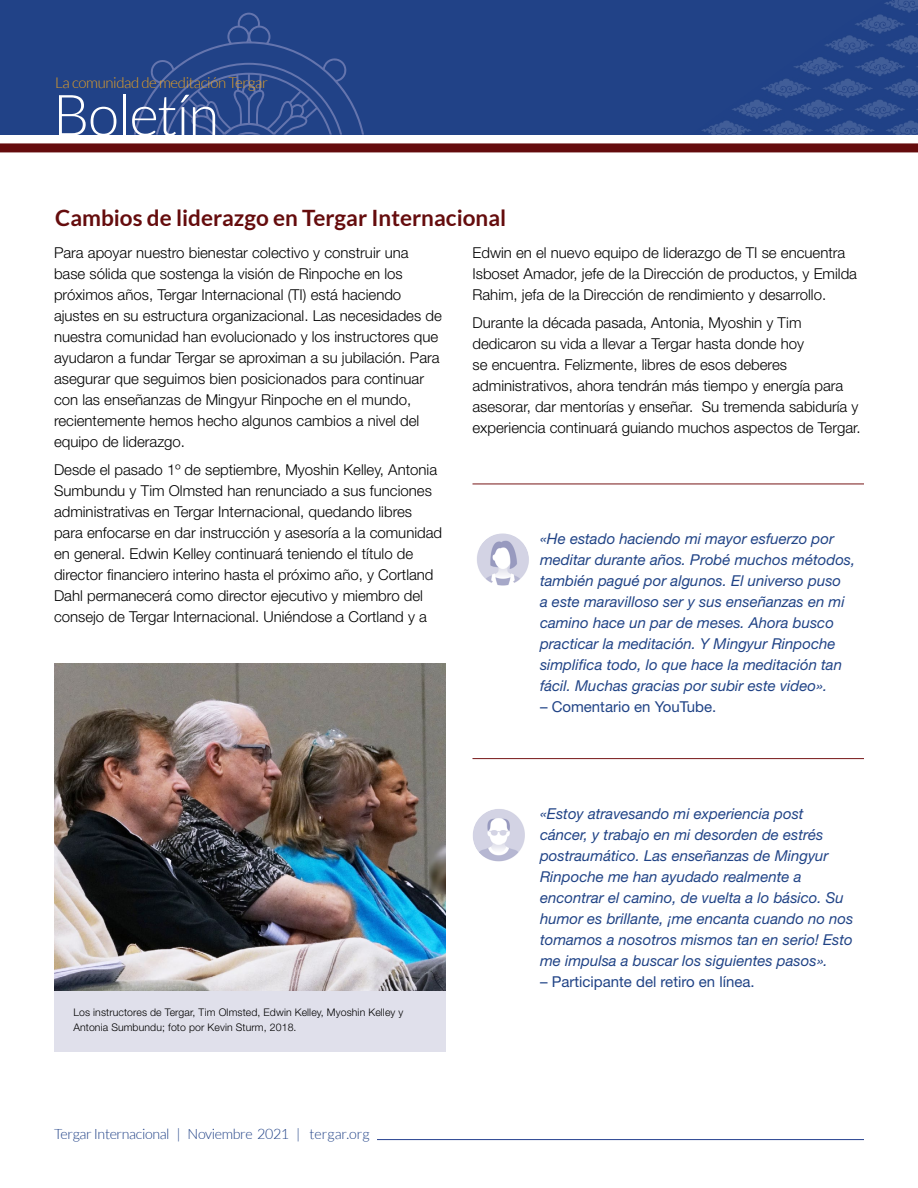
<style>
.page{position:relative;width:918px;height:1188px;background:#fff}
.page>*{position:absolute;margin:0;border:0;box-sizing:border-box;transform-origin:0 0}
.t1{font:300 57px "Lato";letter-spacing:-.025em;color:#fff}
.t2{font:700 22.5px "Lato";color:#650c0d}
.t3{font:300 15px/21px "Helvetica Neue LT Std";color:#000}
.t4{font:italic 15px/21px "Helvetica Neue LT Std";color:#204386}
.t5{font:15px "Helvetica Neue LT Std";color:#204386}
.t6{font:300 15px "Lato";letter-spacing:-.025em;color:#e4a025}
.t7{font:300 14.25px "Lato";letter-spacing:-.025em;color:#214287}
.t8{font:300 10.5px/15px "Helvetica Neue LT Std";letter-spacing:.01em;color:#000}
</style>
<div class="page">
<div style="left:0;top:0;width:918px;height:135px;background:#214287"></div>
<hr style="left:377px;top:1139px;width:487px;height:1px;background:#25408f">
<img style="left:54px;top:663px;width:391px;height:328px">
<div style="left:54px;top:991px;width:392px;height:61px;background:#e0e0eb"></div>
<img style="left:476px;top:533px;width:53px;height:54px;border-radius:27px">
<hr style="left:472px;top:484px;width:392px;height:1px;background:#761617">
<hr style="left:472px;top:758px;width:392px;height:1px;background:#761617">
<img style="left:473px;top:809px;width:54px;height:54px;border-radius:27px">
<img style="left:711px;top:0;width:207px;height:135px">
<svg style="left:702px;top:0;width:182px;height:134px"></svg>
<svg style="left:134px;top:13px;width:230px;height:122px"></svg>
<div style="left:0;top:143px;width:918px;height:9px;background:#650c0d"></div>
<p class="t6" style="left:55px;top:75px;width:214px">La comunidad de meditación Tergar</p>
<h1 class="t1" style="left:53px;top:85px;width:168px">Boletín</h1>
<h2 class="t2" style="left:55px;top:205px;width:452px">Cambios de liderazgo en Tergar Internacional</h2>
<p class="t3" style="left:54px;top:242px;width:389px">Para apoyar nuestro bienestar colectivo y construir una base sólida que sostenga la visión de Rinpoche en los próximos años, Tergar Internacional (TI) está haciendo ajustes en su estructura organizacional. Las necesidades de nuestra comunidad han evolucionado y los instructores que ayudaron a fundar Tergar se aproximan a su jubilación. Para asegurar que seguimos bien posicionados para continuar con las enseñanzas de Mingyur Rinpoche en el mundo, recientemente hemos hecho algunos cambios a nivel del equipo de liderazgo.</p>
<p class="t3" style="left:54px;top:459px;width:390px">Desde el pasado 1º de septiembre, Myoshin Kelley, Antonia Sumbundu y Tim Olmsted han renunciado a sus funciones administrativas en Tergar Internacional, quedando libres para enfocarse en dar instrucción y asesoría a la comunidad en general. Edwin Kelley continuará teniendo el título de director financiero interino hasta el próximo año, y Cortland Dahl permanecerá como director ejecutivo y miembro del consejo de Tergar Internacional. Uniéndose a Cortland y a</p>
<p class="t3" style="left:472px;top:242px;width:386px">Edwin en el nuevo equipo de liderazgo de TI se encuentra<br>Isboset Amador, jefe de la Dirección de productos, y Emilda<br>Rahim, jefa de la Dirección de rendimiento y desarrollo.</p>
<p class="t3" style="left:472px;top:312px;width:390px">Durante la década pasada, Antonia, Myoshin y Tim dedicaron su vida a llevar a Tergar hasta donde hoy<br>se encuentra. Felizmente, libres de esos deberes administrativos, ahora tendrán más tiempo y energía para asesorar, dar mentorías y enseñar. Su tremenda sabiduría y experiencia continuará guiando muchos aspectos de Tergar.</p>
<p class="t4" style="left:540px;top:528px;width:317px">«He estado haciendo mi mayor esfuerzo por meditar durante años. Probé muchos métodos, también pagué por algunos. El universo puso<br>a este maravilloso ser y sus enseñanzas en mi camino hace un par de meses. Ahora busco practicar la meditación. Y Mingyur Rinpoche simplifica todo, lo que hace la meditación tan fácil. Muchas gracias por subir este video».</p>
<p class="t5" style="left:540px;top:698px;width:178px">– Comentario en YouTube.</p>
<p class="t8" style="left:73px;top:1004px;width:332px">Los instructores de Tergar, Tim Olmsted, Edwin Kelley, Myoshin Kelley y<br>Antonia Sumbundu; foto por Kevin Sturm, 2018.</p>
<p class="t7" style="left:54px;top:1126px;width:317px">Tergar Internacional | Noviembre 2021 | tergar.org</p>
<p class="t4" style="left:540px;top:803px;width:315px">«Estoy atravesando mi experiencia post cáncer, y trabajo en mi desorden de estrés postraumático. Las enseñanzas de Mingyur Rinpoche me han ayudado realmente a encontrar el camino, de vuelta a lo básico. Su humor es brillante, ¡me encanta cuando no nos tomamos a nosotros mismos tan en serio! Esto me impulsa a buscar los siguientes pasos».</p>
<p class="t5" style="left:540px;top:972px;width:216px">– Participante del retiro en línea.</p>
</div>
